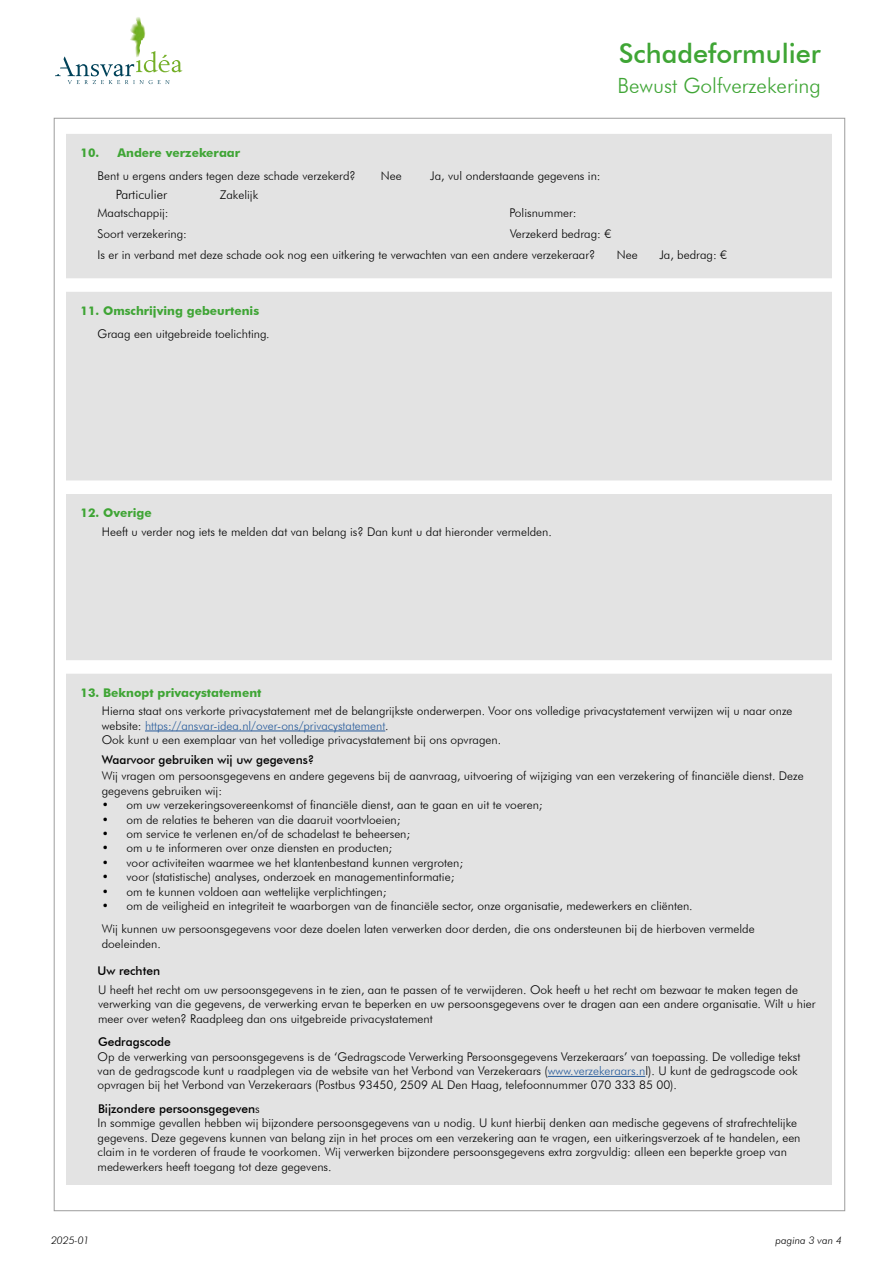
<style>
.page{position:relative;width:893px;height:1263px;background:#fff}
.page>*{position:absolute;margin:0;border:0;box-sizing:border-box;transform-origin:0 0}
.t1{font:500 27px "Futura BT";color:#3fa535}
.t2{font:300 21px "Futura BT";color:#3fa535}
.t3{font:300 12.75px "Futura BT";color:#000}
.t4{font:300 12px/14.4px "Futura BT";color:#000}
.t5{font:700 12px "Futura BT";color:#3fa535}
.t6{font:500 12px "Futura BT";color:#000}
.t7{font:italic 300 10.5px "Futura BT";color:#000}
.s1{color:#275b9b}
.s2{font-weight:500}
</style>
<div class="page">
<div style="left:66px;top:130px;width:765px;height:1054px;background:#e3e3e3"></div>
<svg style="left:55px;top:22px;width:127px;height:62px"></svg>
<img style="left:130px;top:17px;width:9px;height:40px">
<div style="left:55px;top:120px;width:785px;height:14px;background:#fff"></div>
<div style="left:55px;top:278px;width:785px;height:14px;background:#fff"></div>
<div style="left:55px;top:480px;width:785px;height:14px;background:#fff"></div>
<div style="left:55px;top:660px;width:785px;height:14px;background:#fff"></div>
<hr style="left:145px;top:731px;width:240px;height:1px;background:#275b9b">
<hr style="left:548px;top:1076px;width:97px;height:1px;background:#275b9b">
<h1 class="t1" style="left:619px;top:37px;width:204px">Schadeformulier</h1>
<h2 class="t2" style="left:617px;top:73px;width:205px">Bewust Golfverzekering</h2>
<p class="t5" style="left:81px;top:145px;width:161px">10. Andere verzekeraar</p>
<p class="t4" style="left:98px;top:168px;width:260px">Bent u ergens anders tegen deze schade verzekerd?</p>
<p class="t4" style="left:381px;top:168px;width:22px">Nee</p>
<p class="t4" style="left:430px;top:168px;width:172px">Ja, vul onderstaande gegevens in:</p>
<p class="t3" style="left:116px;top:186px;width:53px">Particulier</p>
<p class="t4" style="left:220px;top:187px;width:40px">Zakelijk</p>
<p class="t4" style="left:98px;top:206px;width:73px">Maatschappij:</p>
<p class="t4" style="left:510px;top:206px;width:69px">Polisnummer:</p>
<p class="t4" style="left:98px;top:227px;width:91px">Soort verzekering:</p>
<p class="t4" style="left:98px;top:223px;width:515px;line-height:21px;text-indent:412px">Verzekerd bedrag: €<br>Is er in verband met deze schade ook nog een uitkering te verwachten van een andere verzekeraar?</p>
<p class="t4" style="left:617px;top:248px;width:22px">Nee</p>
<p class="t4" style="left:659px;top:248px;width:69px">Ja, bedrag: €</p>
<p class="t5" style="left:81px;top:303px;width:180px">11. Omschrijving gebeurtenis</p>
<p class="t4" style="left:98px;top:326px;width:174px">Graag een uitgebreide toelichting.</p>
<p class="t5" style="left:81px;top:505px;width:73px">12. Overige</p>
<p class="t4" style="left:102px;top:525px;width:452px">Heeft u verder nog iets te melden dat van belang is? Dan kunt u dat hieronder vermelden.</p>
<p class="t5" style="left:81px;top:685px;width:182px">13. Beknopt privacystatement</p>
<p class="t4" style="left:102px;top:704px;width:692px">Hierna staat ons verkorte privacystatement met de belangrijkste onderwerpen. Voor ons volledige privacystatement verwijzen wij u naar onze website: <span class="s1">https://ansvar-idea.nl/over-ons/privacystatement</span>.<br>Ook kunt u een exemplaar van het volledige privacystatement bij ons opvragen.</p>
<p class="t6" style="left:102px;top:753px;width:214px">Waarvoor gebruiken wij uw gegevens?</p>
<p class="t4" style="left:102px;top:769px;width:703px">Wij vragen om persoonsgegevens en andere gegevens bij de aanvraag, uitvoering of wijziging van een verzekering of financiële dienst. Deze gegevens gebruiken wij:</p>
<p class="t4" style="left:102px;top:797px;width:442px">• om uw verzekeringsovereenkomst of financiële dienst, aan te gaan en uit te voeren;</p>
<p class="t4" style="left:102px;top:812px;width:300px">• om de relaties te beheren van die daaruit voortvloeien;</p>
<p class="t4" style="left:102px;top:826px;width:310px">• om service te verlenen en/of de schadelast te beheersen;</p>
<p class="t4" style="left:102px;top:841px;width:292px">• om u te informeren over onze diensten en producten;</p>
<p class="t4" style="left:102px;top:855px;width:363px">• voor activiteiten waarmee we het klantenbestand kunnen vergroten;</p>
<p class="t4" style="left:102px;top:869px;width:354px">• voor (statistische) analyses, onderzoek en managementinformatie;</p>
<p class="t4" style="left:102px;top:884px;width:286px">• om te kunnen voldoen aan wettelijke verplichtingen;</p>
<p class="t4" style="left:102px;top:894px;width:654px;line-height:23.4px">• om de veiligheid en integriteit te waarborgen van de financiële sector, onze organisatie, medewerkers en cliënten.<br>Wij kunnen uw persoonsgegevens voor deze doelen laten verwerken door derden, die ons ondersteunen bij de hierboven vermelde</p>
<p class="t4" style="left:102px;top:936px;width:61px">doeleinden.</p>
<p class="t6" style="left:98px;top:964px;width:64px">Uw rechten</p>
<p class="t4" style="left:98px;top:982px;width:719px">U heeft het recht om uw persoonsgegevens in te zien, aan te passen of te verwijderen. Ook heeft u het recht om bezwaar te maken tegen de verwerking van die gegevens, de verwerking ervan te beperken en uw persoonsgegevens over te dragen aan een andere organisatie. Wilt u hier meer over weten? Raadpleeg dan ons uitgebreide privacystatement</p>
<p class="t6" style="left:98px;top:1035px;width:74px">Gedragscode</p>
<p class="t4" style="left:98px;top:1049px;width:704px">Op de verwerking van persoonsgegevens is de ‘Gedragscode Verwerking Persoonsgegevens Verzekeraars’ van toepassing. De volledige tekst van de gedragscode kunt u raadplegen via de website van het Verbond van Verzekeraars (<span class="s1">www.verzekeraars.n</span>l). U kunt de gedragscode ook opvragen bij het Verbond van Verzekeraars (Postbus 93450, 2509 AL Den Haag, telefoonnummer 070 333 85 00).</p>
<p class="t4" style="left:98px;top:1101px;width:704px"><span class="s2">Bijzondere persoonsgegeven</span>s<br>In sommige gevallen hebben wij bijzondere persoonsgegevens van u nodig. U kunt hierbij denken aan medische gegevens of strafrechtelijke gegevens. Deze gegevens kunnen van belang zijn in het proces om een verzekering aan te vragen, een uitkeringsverzoek af te handelen, een claim in te vorderen of fraude te voorkomen. Wij verwerken bijzondere persoonsgegevens extra zorgvuldig: alleen een beperkte groep van medewerkers heeft toegang tot deze gegevens.</p>
<p class="t7" style="left:51px;top:1234px;width:40px">2025-01</p>
<p class="t7" style="left:775px;top:1234px;width:68px">pagina 3 van 4</p>
</div>
